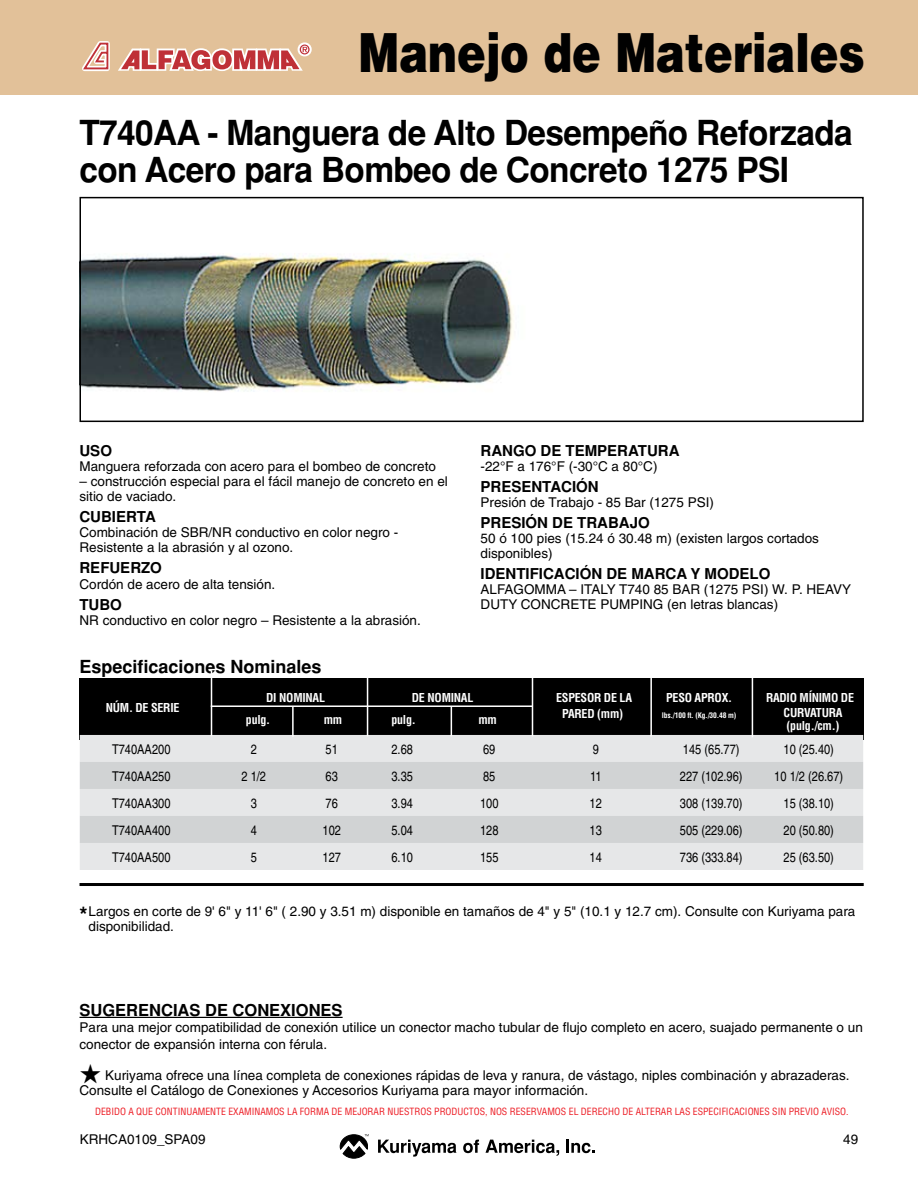
<style>
.page{position:relative;width:918px;height:1188px;background:#fff}
.page>*{position:absolute;margin:0;border:0;box-sizing:border-box;transform-origin:0 0}
.t1{font:900 54px "Helvetica";color:#010101;scale:.8 1}
.t2{font:900 54px "Helvetica";color:#000;scale:.8 1}
.t3{font:700 34.5px/37.5px "Helvetica";letter-spacing:-.02em;color:#000}
.t4{font:700 18px "Helvetica";color:#000}
.t5{font:700 16.5px "Helvetica";color:#000}
.t6{font:700 15px "Helvetica";color:#000}
.t7{font:13.5px/15px "Helvetica";color:#000}
.t8{font:condensed 13.5px "Helvetica";color:#000}
.t9{font:700 condensed 12px/13.5px "Helvetica";letter-spacing:-.02em;color:#fff}
.t10{font:condensed 9.75px "Helvetica";color:#ed1c24}
.t11{font:700 condensed 7.5px "Helvetica";letter-spacing:-.02em;color:#fff}
.s1{font-weight:700;font-size:21px}
</style>
<div class="page">
<div style="left:0;top:0;width:918px;height:94px;background:#e2c199"></div>
<div style="left:298px;top:42px;width:14px;height:14px;border:8px solid #fff;border-radius:50%"></div>
<svg style="left:82px;top:41px;width:228px;height:30px"></svg>
<svg style="left:340px;top:1134px;width:29px;height:25px"></svg>
<svg style="left:378px;top:1140px;width:78px;height:17px"></svg>
<svg style="left:463px;top:1140px;width:16px;height:13px"></svg>
<svg style="left:486px;top:1140px;width:73px;height:16px"></svg>
<svg style="left:566px;top:1140px;width:29px;height:13px"></svg>
<hr style="left:80px;top:1017px;width:263px;height:1px;background:#000">
<img style="left:83px;top:254px;width:431px;height:138px">
<div style="left:80px;top:679px;width:784px;height:61px;background:#000"></div>
<div style="left:80px;top:735px;width:783px;height:27px;background:#e6e7e8"></div>
<div style="left:80px;top:762px;width:783px;height:27px;background:#d1d3d4"></div>
<div style="left:80px;top:789px;width:783px;height:27px;background:#e6e7e8"></div>
<div style="left:80px;top:816px;width:783px;height:27px;background:#d1d3d4"></div>
<div style="left:80px;top:843px;width:783px;height:27px;background:#e6e7e8"></div>
<hr style="left:80px;top:883px;width:784px;height:3px;background:#000">
<hr style="left:211px;top:670px;width:1px;height:66px;background:#fff">
<hr style="left:367px;top:670px;width:1px;height:66px;background:#fff">
<hr style="left:532px;top:670px;width:1px;height:66px;background:#fff">
<hr style="left:650px;top:671px;width:2px;height:66px;background:#fff">
<hr style="left:211px;top:705px;width:321px;height:2px;background:#fff">
<hr style="left:292px;top:706px;width:2px;height:31px;background:#fff">
<hr style="left:451px;top:706px;width:1px;height:30px;background:#fff">
<hr style="left:752px;top:671px;width:1px;height:66px;background:#fff">
<div style="left:80px;top:197px;width:784px;height:225px;border:2px solid #000"></div>
<h1 class="t2" style="left:448px;top:16px;width:523px">Material Handling</h1>
<h1 class="t1" style="left:359px;top:17px;width:634px">Manejo de Materiales</h1>
<h2 class="t3" style="left:80px;top:113px;width:775px">T740AA - Manguera de Alto Desempeño Reforzada con Acero para Bombeo de Concreto 1275 PSI</h2>
<p class="t6" style="left:80px;top:442px;width:34px">USO</p>
<p class="t7" style="left:80px;top:458px;width:358px">Manguera reforzada con acero para el bombeo de concreto</p>
<p class="t7" style="left:80px;top:473px;width:370px">– construcción especial para el fácil manejo de concreto en el sitio de vaciado.</p>
<p class="t6" style="left:80px;top:508px;width:78px">CUBIERTA</p>
<p class="t7" style="left:80px;top:524px;width:320px">Combinación de SBR/NR conductivo en color negro -<br>Resistente a la abrasión y al ozono.</p>
<p class="t6" style="left:80px;top:559px;width:84px">REFUERZO</p>
<p class="t7" style="left:80px;top:577px;width:197px">Cordón de acero de alta tensión.</p>
<p class="t6" style="left:80px;top:596px;width:44px">TUBO</p>
<p class="t7" style="left:80px;top:613px;width:343px">NR conductivo en color negro – Resistente a la abrasión.</p>
<p class="t6" style="left:481px;top:442px;width:200px">RANGO DE TEMPERATURA</p>
<p class="t7" style="left:481px;top:458px;width:178px">-22°F a 176°F (-30°C a 80°C)</p>
<p class="t6" style="left:481px;top:478px;width:120px">PRESENTACIÓN</p>
<p class="t7" style="left:481px;top:494px;width:235px">Presión de Trabajo - 85 Bar (1275 PSI)</p>
<p class="t6" style="left:481px;top:514px;width:171px">PRESIÓN DE TRABAJO</p>
<p class="t7" style="left:481px;top:530px;width:340px">50 ó 100 pies (15.24 ó 30.48 m) (existen largos cortados disponibles)</p>
<p class="t6" style="left:481px;top:565px;width:291px">IDENTIFICACIÓN DE MARCA Y MODELO</p>
<p class="t7" style="left:481px;top:581px;width:372px">ALFAGOMMA – ITALY T740 85 BAR (1275 PSI) W. P. HEAVY<br>DUTY CONCRETE PUMPING (en letras blancas)</p>
<h3 class="t4" style="left:80px;top:656px;width:244px">Especificaciones Nominales</h3>
<p class="t9" style="left:106px;top:701px;width:75px">NÚM. DE SERIE</p>
<p class="t9" style="left:266px;top:690px;width:60px">DI NOMINAL</p>
<p class="t9" style="left:412px;top:690px;width:63px">DE NOMINAL</p>
<p class="t9" style="left:556px;top:690px;width:77px">ESPESOR DE LA</p>
<p class="t9" style="left:666px;top:690px;width:67px">PESO APROX.</p>
<p class="t9" style="left:766px;top:690px;width:89px">RADIO MÍNIMO DE</p>
<p class="t9" style="left:246px;top:713px;width:26px">pulg.</p>
<p class="t9" style="left:324px;top:713px;width:20px">mm</p>
<p class="t9" style="left:391px;top:713px;width:26px">pulg.</p>
<p class="t9" style="left:478px;top:713px;width:20px">mm</p>
<p class="t9" style="left:562px;top:707px;width:63px">PARED (mm)</p>
<p class="t11" style="left:662px;top:711px;width:76px">lbs./100 ft. (Kg./30.48 m)</p>
<p class="t9" style="left:784px;top:705px;width:60px">CURVATURA (pulg./cm.)</p>
<p class="t8" style="left:112px;top:742px;width:60px">T740AA200</p>
<p class="t8" style="left:251px;top:742px;width:8px">2</p>
<p class="t8" style="left:326px;top:742px;width:14px">51</p>
<p class="t8" style="left:392px;top:742px;width:23px">2.68</p>
<p class="t8" style="left:483px;top:742px;width:14px">69</p>
<p class="t8" style="left:593px;top:742px;width:8px">9</p>
<p class="t8" style="left:683px;top:742px;width:58px">145 (65.77)</p>
<p class="t8" style="left:784px;top:742px;width:52px">10 (25.40)</p>
<p class="t8" style="left:112px;top:769px;width:60px">T740AA250</p>
<p class="t8" style="left:241px;top:769px;width:26px">2 1/2</p>
<p class="t8" style="left:326px;top:769px;width:14px">63</p>
<p class="t8" style="left:392px;top:769px;width:23px">3.35</p>
<p class="t8" style="left:483px;top:769px;width:14px">85</p>
<p class="t8" style="left:590px;top:769px;width:13px">11</p>
<p class="t8" style="left:680px;top:769px;width:64px">227 (102.96)</p>
<p class="t8" style="left:774px;top:769px;width:70px">10 1/2 (26.67)</p>
<p class="t8" style="left:112px;top:796px;width:60px">T740AA300</p>
<p class="t8" style="left:251px;top:796px;width:8px">3</p>
<p class="t8" style="left:326px;top:796px;width:14px">76</p>
<p class="t8" style="left:392px;top:796px;width:23px">3.94</p>
<p class="t8" style="left:480px;top:796px;width:20px">100</p>
<p class="t8" style="left:590px;top:796px;width:14px">12</p>
<p class="t8" style="left:680px;top:796px;width:64px">308 (139.70)</p>
<p class="t8" style="left:784px;top:796px;width:52px">15 (38.10)</p>
<p class="t8" style="left:112px;top:823px;width:60px">T740AA400</p>
<p class="t8" style="left:251px;top:823px;width:8px">4</p>
<p class="t8" style="left:323px;top:823px;width:20px">102</p>
<p class="t8" style="left:392px;top:823px;width:23px">5.04</p>
<p class="t8" style="left:480px;top:823px;width:20px">128</p>
<p class="t8" style="left:590px;top:823px;width:14px">13</p>
<p class="t8" style="left:680px;top:823px;width:64px">505 (229.06)</p>
<p class="t8" style="left:784px;top:823px;width:52px">20 (50.80)</p>
<p class="t8" style="left:112px;top:850px;width:60px">T740AA500</p>
<p class="t8" style="left:251px;top:850px;width:8px">5</p>
<p class="t8" style="left:323px;top:850px;width:20px">127</p>
<p class="t8" style="left:392px;top:850px;width:23px">6.10</p>
<p class="t8" style="left:480px;top:850px;width:20px">155</p>
<p class="t8" style="left:590px;top:850px;width:14px">14</p>
<p class="t8" style="left:680px;top:850px;width:64px">736 (333.84)</p>
<p class="t8" style="left:784px;top:850px;width:52px">25 (63.50)</p>
<p class="t7" style="left:88px;top:903px;width:768px;text-indent:-9px"><span class="s1">*</span>Largos en corte de 9' 6" y 11' 6" ( 2.90 y 3.51 m) disponible en tamaños de 4" y 5" (10.1 y 12.7 cm). Consulte con Kuriyama para disponibilidad.</p>
<p class="t5" style="left:80px;top:1000px;width:265px">SUGERENCIAS DE CONEXIONES</p>
<p class="t7" style="left:80px;top:1019px;width:785px;line-height:16.5px">Para una mejor compatibilidad de conexión utilice un conector macho tubular de flujo completo en acero, suajado permanente o un conector de expansión interna con férula.</p>
<p class="t7" style="left:80px;top:1068px;width:772px">★ Kuriyama ofrece una línea completa de conexiones rápidas de leva y ranura, de vástago, niples combinación y abrazaderas.<br>Consulte el Catálogo de Conexiones y Accesorios Kuriyama para mayor información.</p>
<p class="t10" style="left:95px;top:1105px;width:755px">DEBIDO A QUE CONTINUAMENTE EXAMINAMOS LA FORMA DE MEJORAR NUESTROS PRODUCTOS, NOS RESERVAMOS EL DERECHO DE ALTERAR LAS ESPECIFICACIONES SIN PREVIO AVISO.</p>
<p class="t7" style="left:80px;top:1132px;width:127px">KRHCA0109_SPA09</p>
<p class="t7" style="left:843px;top:1132px;width:17px">49</p>
</div>
